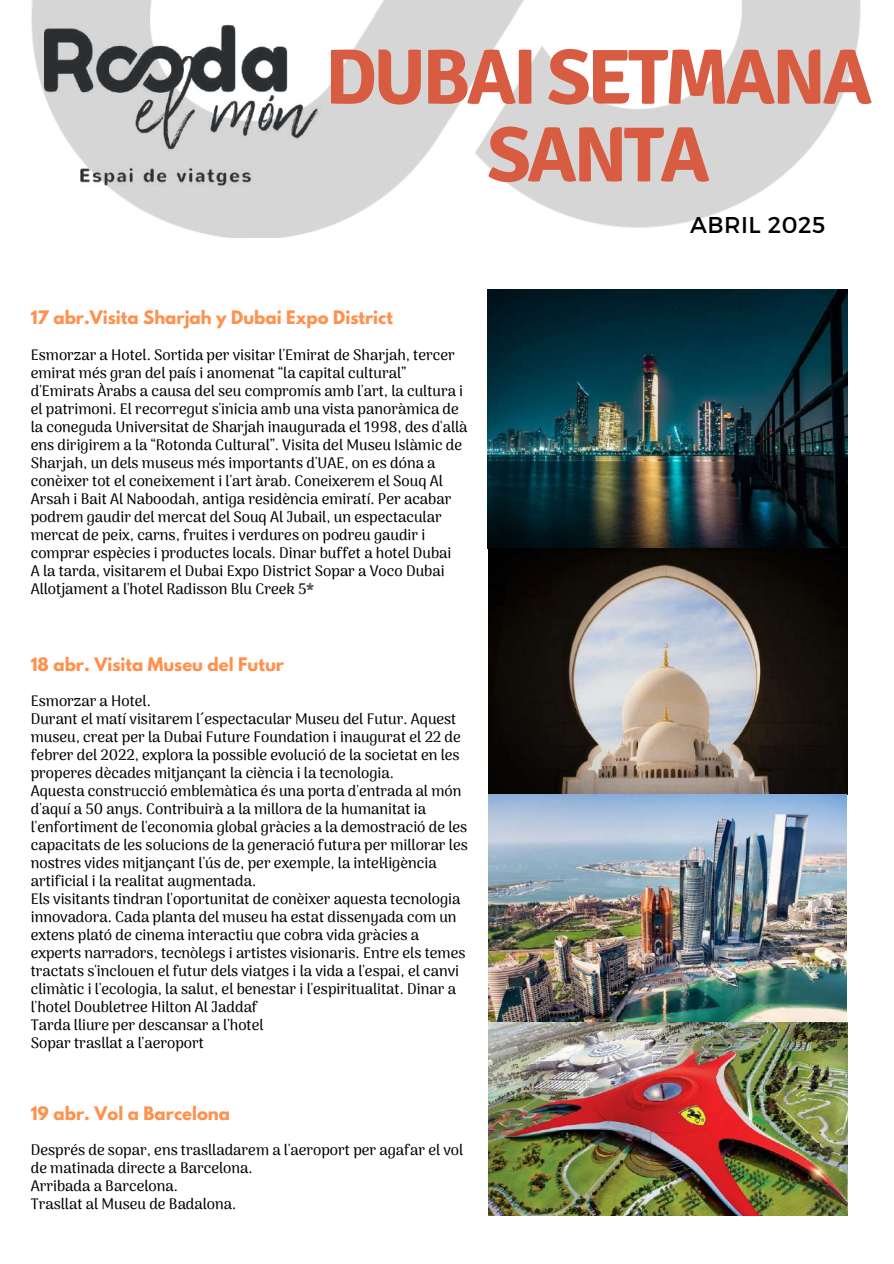
<style>
.page{position:relative;width:894px;height:1264px;background:#fff}
.page>*{position:absolute;margin:0;border:0;box-sizing:border-box;transform-origin:0 0}
.t1{font:700 78px/77.7px "Signika";letter-spacing:-.045em;color:#d85c41;text-align:center}
.t2{font:22.8px "Montserrat";letter-spacing:.025em;color:#000}
.t3{font:700 16.5px "League Spartan";color:#ff914d}
.t4{font:500 15px/18px "Arima Madurai";color:#000}
.s1{font-family:"Noto Sans";font-weight:400}
</style>
<div class="page">
<img style="left:31px;top:0;width:830px;height:237px">
<img style="left:31px;top:19px;width:303px;height:171px">
<img style="left:487px;top:289px;width:360px;height:733px">
<img style="left:488px;top:1022px;width:359px;height:193px">
<h1 class="t1" style="left:325px;top:39px;width:548px">DUBAI SETMANA<br>SANTA</h1>
<h2 class="t2" style="left:689px;top:210px;width:137px">ABRIL 2025</h2>
<p class="t3" style="left:31px;top:309px;width:363px">17 abr.Visita Sharjah y Dubai Expo District</p>
<p class="t4" style="left:31px;top:346px;width:438px">Esmorzar a Hotel. Sortida per visitar l'Emirat de Sharjah, tercer emirat més gran del país i anomenat “la capital cultural” d'Emirats Àrabs a causa del seu compromís amb l'art, la cultura i el patrimoni. El recorregut s'inicia amb una vista panoràmica de la coneguda Universitat de Sharjah inaugurada el 1998, des d'allà ens dirigirem a la “Rotonda Cultural”. Visita del Museu Islàmic de Sharjah, un dels museus més importants d'UAE, on es dóna a conèixer tot el coneixement i l'art àrab. Coneixerem el Souq Al Arsah i Bait Al Naboodah, antiga residència emiratí. Per acabar podrem gaudir del mercat del Souq Al Jubail, un espectacular mercat de peix, carns, fruites i verdures on podreu gaudir i comprar espècies i productes locals. Dinar buffet a hotel Dubai<br>A la tarda, visitarem el Dubai Expo District Sopar a Voco Dubai Allotjament a l'hotel Radisson Blu Creek 5*</p>
<p class="t3" style="left:31px;top:656px;width:255px">18 abr. Visita Museu del Futur</p>
<p class="t4" style="left:31px;top:691px;width:438px">Esmorzar a Hotel.<br>Durant el matí visitarem l<span class="s1">´</span>espectacular Museu del Futur. Aquest museu, creat per la Dubai Future Foundation i inaugurat el 22 de febrer del 2022, explora la possible evolució de la societat en les properes dècades mitjançant la ciència i la tecnologia.<br>Aquesta construcció emblemàtica és una porta d'entrada al món d'aquí a 50 anys. Contribuirà a la millora de la humanitat ia l'enfortiment de l'economia global gràcies a la demostració de les capacitats de les solucions de la generació futura per millorar les nostres vides mitjançant l'ús de, per exemple, la intel·ligència artificial i la realitat augmentada.<br>Els visitants tindran l'oportunitat de conèixer aquesta tecnologia innovadora. Cada planta del museu ha estat dissenyada com un extens plató de cinema interactiu que cobra vida gràcies a experts narradors, tecnòlegs i artistes visionaris. Entre els temes tractats s'inclouen el futur dels viatges i la vida a l'espai, el canvi climàtic i l'ecologia, la salut, el benestar i l'espiritualitat. Dinar a l'hotel Doubletree Hilton Al Jaddaf<br>Tarda lliure per descansar a l'hotel<br>Sopar trasllat a l'aeroport</p>
<p class="t3" style="left:31px;top:1105px;width:201px">19 abr. Vol a Barcelona</p>
<p class="t4" style="left:31px;top:1140px;width:434px">Després de sopar, ens traslladarem a l'aeroport per agafar el vol de matinada directe a Barcelona.<br>Arribada a Barcelona.<br>Trasllat al Museu de Badalona.</p>
</div>
